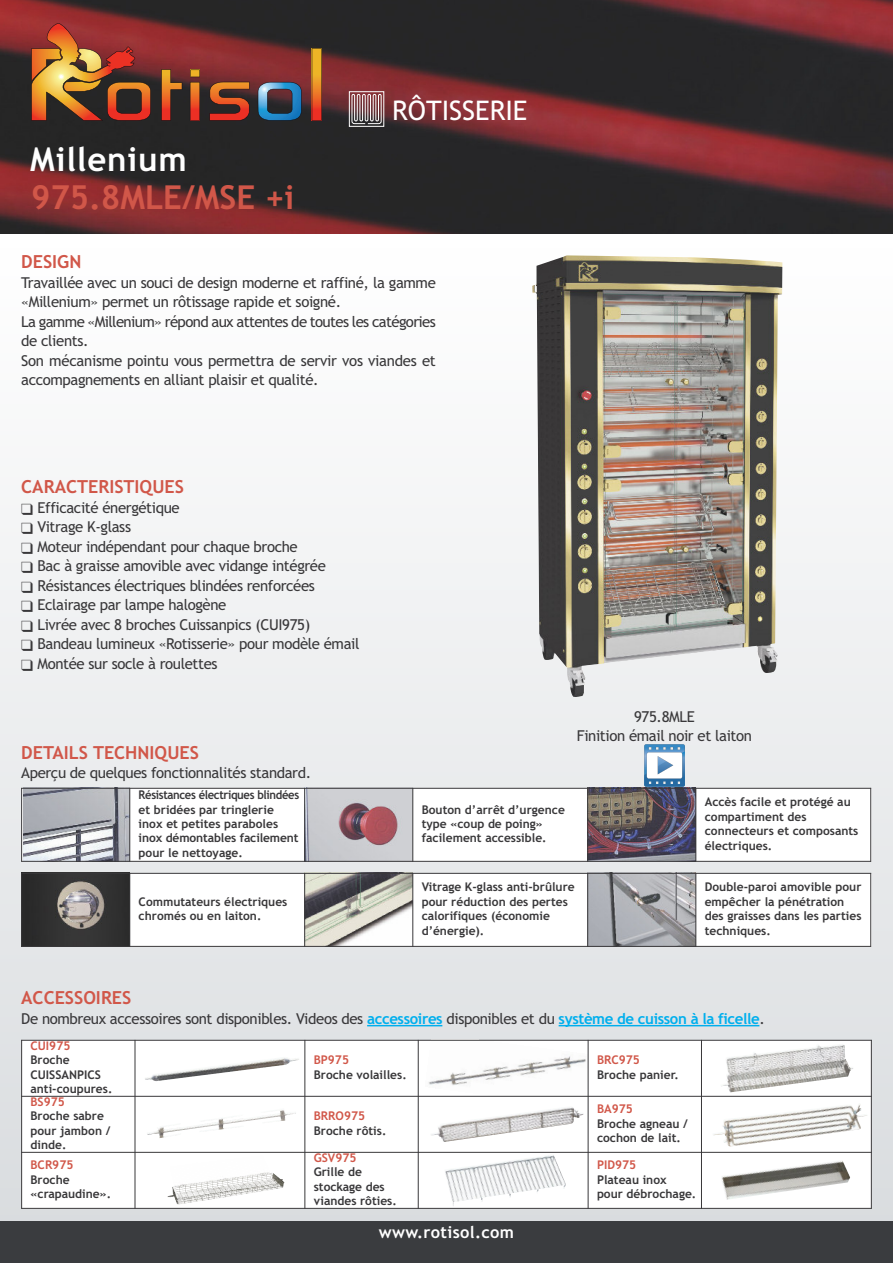
<style>
.page{position:relative;width:893px;height:1263px;background:#fff}
.page>*{position:absolute;margin:0;border:0;box-sizing:border-box;transform-origin:0 0}
.t1{font:700 33px "Trebuchet MS";color:#d15749}
.t2{font:700 33px "Trebuchet MS";letter-spacing:.025em;color:#fff}
.t3{font:27px "Trebuchet MS";color:#fff}
.t4{font:700 18px "Trebuchet MS";color:#d15749}
.t5{font:700 16.5px "Trebuchet MS";letter-spacing:.02em;color:#fff}
.t6{font:15px/19.5px "Trebuchet MS";letter-spacing:-.025em;color:#39383a}
.t7{font:700 12px/14.4px "Trebuchet MS";color:#39383a}
.t8{font:700 12px/14.4px "Trebuchet MS";color:#39383a;scale:.94 1}
.t9{font:700 12px "Trebuchet MS";color:#d15749}
.s1{font-weight:700;color:#00afed}
</style>
<div class="page">
<div style="left:0;top:1220px;width:893px;height:43px;background:#3a3c3f"></div>
<div style="left:0;top:234px;width:893px;height:986px;background:linear-gradient(to bottom,#fff,#d9dcdf)"></div>
<img style="left:0;top:0;width:893px;height:234px">
<hr style="left:367px;top:1025px;width:75px;height:1px;background:#00afed">
<hr style="left:559px;top:1025px;width:200px;height:1px;background:#00afed">
<svg style="left:312px;top:48px;width:10px;height:73px"></svg>
<svg style="left:258px;top:82px;width:44px;height:39px;background:#3f6584"></svg>
<svg style="left:209px;top:82px;width:41px;height:39px;background:#924125"></svg>
<svg style="left:190px;top:70px;width:10px;height:51px"></svg>
<svg style="left:161px;top:69px;width:21px;height:52px"></svg>
<svg style="left:31px;top:23px;width:120px;height:98px;background:#9d5431"></svg>
<svg style="left:351px;top:94px;width:31px;height:30px"></svg>
<div style="left:349px;top:91px;width:35px;height:36px;border:1px solid #fff"></div>
<div style="left:21px;top:1040px;width:114px;height:56px;background:#fff"></div>
<div style="left:135px;top:1040px;width:170px;height:56px;background:#fff"></div>
<img style="left:145px;top:1058px;width:154px;height:23px">
<div style="left:305px;top:1040px;width:113px;height:56px;background:#fff"></div>
<div style="left:418px;top:1040px;width:170px;height:56px;background:#fff"></div>
<img style="left:425px;top:1041px;width:163px;height:55px">
<div style="left:588px;top:1040px;width:113px;height:56px;background:#fff"></div>
<div style="left:701px;top:1040px;width:171px;height:56px;background:#fff"></div>
<img style="left:722px;top:1045px;width:131px;height:47px">
<div style="left:21px;top:1096px;width:114px;height:56px;background:#fff"></div>
<div style="left:135px;top:1096px;width:170px;height:56px;background:#fff"></div>
<img style="left:147px;top:1110px;width:149px;height:28px">
<div style="left:305px;top:1096px;width:113px;height:56px;background:#fff"></div>
<div style="left:418px;top:1096px;width:170px;height:56px;background:#fff"></div>
<img style="left:431px;top:1107px;width:153px;height:35px">
<div style="left:588px;top:1096px;width:113px;height:56px;background:#fff"></div>
<div style="left:701px;top:1096px;width:171px;height:56px;background:#fff"></div>
<img style="left:713px;top:1104px;width:154px;height:43px">
<div style="left:21px;top:1152px;width:114px;height:57px;background:#fff"></div>
<div style="left:135px;top:1152px;width:170px;height:57px;background:#fff"></div>
<img style="left:167px;top:1172px;width:117px;height:33px">
<div style="left:305px;top:1152px;width:113px;height:57px;background:#fff"></div>
<div style="left:418px;top:1152px;width:170px;height:57px;background:#fff"></div>
<img style="left:445px;top:1155px;width:121px;height:51px">
<div style="left:588px;top:1152px;width:113px;height:57px;background:#fff"></div>
<div style="left:701px;top:1152px;width:171px;height:57px;background:#fff"></div>
<img style="left:721px;top:1161px;width:129px;height:39px">
<hr style="left:21px;top:1040px;width:1px;height:169px;background:#39383a">
<hr style="left:135px;top:1040px;width:1px;height:169px;background:#39383a">
<hr style="left:304px;top:1040px;width:1px;height:169px;background:#39383a">
<hr style="left:418px;top:1040px;width:1px;height:169px;background:#39383a">
<hr style="left:588px;top:1040px;width:1px;height:169px;background:#39383a">
<hr style="left:701px;top:1040px;width:1px;height:169px;background:#39383a">
<hr style="left:871px;top:1040px;width:1px;height:169px;background:#39383a">
<hr style="left:21px;top:1040px;width:851px;height:1px;background:#39383a">
<hr style="left:21px;top:1096px;width:851px;height:1px;background:#39383a">
<hr style="left:21px;top:1152px;width:851px;height:1px;background:#39383a">
<hr style="left:21px;top:1208px;width:851px;height:1px;background:#39383a">
<img style="left:23px;top:789px;width:106px;height:72px">
<div style="left:130px;top:788px;width:175px;height:74px;background:#fff"></div>
<img style="left:305px;top:789px;width:107px;height:72px">
<div style="left:413px;top:788px;width:175px;height:74px;background:#fff"></div>
<img style="left:588px;top:789px;width:107px;height:72px">
<div style="left:696px;top:788px;width:175px;height:74px;background:#fff"></div>
<hr style="left:21px;top:788px;width:1px;height:74px;background:#39383a">
<hr style="left:129px;top:788px;width:1px;height:74px;background:#39383a">
<hr style="left:304px;top:788px;width:1px;height:74px;background:#39383a">
<hr style="left:412px;top:788px;width:1px;height:74px;background:#39383a">
<hr style="left:587px;top:788px;width:1px;height:74px;background:#39383a">
<hr style="left:695px;top:788px;width:1px;height:74px;background:#39383a">
<hr style="left:870px;top:788px;width:1px;height:74px;background:#39383a">
<hr style="left:21px;top:788px;width:850px;height:1px;background:#39383a">
<hr style="left:21px;top:861px;width:850px;height:1px;background:#39383a">
<img style="left:22px;top:874px;width:107px;height:72px">
<div style="left:130px;top:873px;width:175px;height:74px;background:#fff"></div>
<img style="left:305px;top:874px;width:107px;height:72px">
<div style="left:413px;top:873px;width:175px;height:74px;background:#fff"></div>
<img style="left:588px;top:874px;width:107px;height:72px">
<div style="left:696px;top:873px;width:175px;height:74px;background:#fff"></div>
<hr style="left:21px;top:873px;width:1px;height:74px;background:#39383a">
<hr style="left:129px;top:873px;width:1px;height:74px;background:#39383a">
<hr style="left:304px;top:873px;width:1px;height:74px;background:#39383a">
<hr style="left:412px;top:873px;width:1px;height:74px;background:#39383a">
<hr style="left:587px;top:873px;width:1px;height:74px;background:#39383a">
<hr style="left:695px;top:873px;width:1px;height:74px;background:#39383a">
<hr style="left:870px;top:873px;width:1px;height:74px;background:#39383a">
<hr style="left:21px;top:873px;width:850px;height:1px;background:#39383a">
<hr style="left:21px;top:946px;width:850px;height:1px;background:#39383a">
<img style="left:532px;top:255px;width:250px;height:442px">
<svg style="left:644px;top:744px;width:41px;height:43px"></svg>
<h1 class="t2" style="left:30px;top:141px;width:158px">Millenium</h1>
<h1 class="t1" style="left:31px;top:179px;width:265px">975.8MLE/MSE +i</h1>
<h2 class="t3" style="left:392px;top:95px;width:137px">RÔTISSERIE</h2>
<p class="t4" style="left:21px;top:252px;width:62px">DESIGN</p>
<p class="t6" style="left:21px;top:273px;width:416px">Travaillée avec un souci de design moderne et raffiné, la gamme «Millenium» permet un rôtissage rapide et soigné.<br>La gamme «Millenium» répond aux attentes de toutes les catégories de clients.<br>Son mécanisme pointu vous permettra de servir vos viandes et accompagnements en alliant plaisir et qualité.</p>
<p class="t4" style="left:21px;top:476px;width:164px">CARACTERISTIQUES</p>
<p class="t6" style="left:21px;top:498px;width:160px">❑ Efficacité énergétique</p>
<p class="t6" style="left:21px;top:517px;width:111px">❑ Vitrage K-glass</p>
<p class="t6" style="left:21px;top:537px;width:278px">❑ Moteur indépendant pour chaque broche</p>
<p class="t6" style="left:21px;top:556px;width:306px">❑ Bac à graisse amovible avec vidange intégrée</p>
<p class="t6" style="left:21px;top:576px;width:295px">❑ Résistances électriques blindées renforcées</p>
<p class="t6" style="left:21px;top:595px;width:207px">❑ Eclairage par lampe halogène</p>
<p class="t6" style="left:21px;top:615px;width:290px">❑ Livrée avec 8 broches Cuissanpics (CUI975)</p>
<p class="t6" style="left:21px;top:634px;width:340px">❑ Bandeau lumineux «Rotisserie» pour modèle émail</p>
<p class="t6" style="left:21px;top:654px;width:198px">❑ Montée sur socle à roulettes</p>
<p class="t4" style="left:21px;top:742px;width:179px">DETAILS TECHNIQUES</p>
<p class="t6" style="left:21px;top:763px;width:291px">Aperçu de quelques fonctionnalités standard.</p>
<p class="t8" style="left:139px;top:788px;width:172px">Résistances électriques blindées et bridées par tringlerie inox et petites paraboles inox démontables facilement pour le nettoyage.</p>
<p class="t7" style="left:139px;top:894px;width:150px">Commutateurs électriques chromés ou en laiton.</p>
<p class="t6" style="left:577px;top:707px;width:177px;text-align:center">975.8MLE<br>Finition émail noir et laiton</p>
<p class="t7" style="left:422px;top:802px;width:145px">Bouton d’arrêt d’urgence type «coup de poing» facilement accessible.</p>
<p class="t7" style="left:705px;top:795px;width:155px">Accès facile et protégé au compartiment des connecteurs et composants électriques.</p>
<p class="t7" style="left:422px;top:880px;width:155px">Vitrage K-glass anti-brûlure pour réduction des pertes calorifiques (économie d’énergie).</p>
<p class="t7" style="left:705px;top:880px;width:158px">Double-paroi amovible pour empêcher la pénétration des graisses dans les parties techniques.</p>
<p class="t4" style="left:21px;top:987px;width:112px">ACCESSOIRES</p>
<p class="t6" style="left:21px;top:1009px;width:745px">De nombreux accessoires sont disponibles. Videos des <span class="s1">accessoires</span> disponibles et du <span class="s1">système de cuisson à la ficelle</span>.</p>
<p class="t9" style="left:31px;top:1039px;width:41px">CUI975</p>
<p class="t7" style="left:31px;top:1053px;width:83px">Broche<br>CUISSANPICS anti-coupures.</p>
<p class="t9" style="left:314px;top:1053px;width:37px">BP975</p>
<p class="t7" style="left:314px;top:1067px;width:95px">Broche volailles.</p>
<p class="t9" style="left:31px;top:1095px;width:36px">BS975</p>
<p class="t7" style="left:31px;top:1109px;width:81px">Broche sabre pour jambon / dinde.</p>
<p class="t9" style="left:314px;top:1109px;width:53px">BRRO975</p>
<p class="t7" style="left:314px;top:1123px;width:74px">Broche rôtis.</p>
<p class="t9" style="left:31px;top:1158px;width:44px">BCR975</p>
<p class="t7" style="left:31px;top:1172px;width:82px">Broche «crapaudine».</p>
<p class="t9" style="left:314px;top:1151px;width:44px">GSV975</p>
<p class="t7" style="left:314px;top:1165px;width:85px">Grille de stockage des viandes rôties.</p>
<p class="t5" style="left:379px;top:1223px;width:137px">www.rotisol.com</p>
<p class="t9" style="left:597px;top:1053px;width:44px">BRC975</p>
<p class="t7" style="left:597px;top:1067px;width:83px">Broche panier.</p>
<p class="t9" style="left:597px;top:1102px;width:37px">BA975</p>
<p class="t7" style="left:597px;top:1116px;width:93px">Broche agneau / cochon de lait.</p>
<p class="t9" style="left:597px;top:1158px;width:41px">PID975</p>
<p class="t7" style="left:597px;top:1172px;width:101px">Plateau inox<br>pour débrochage.</p>
</div>
